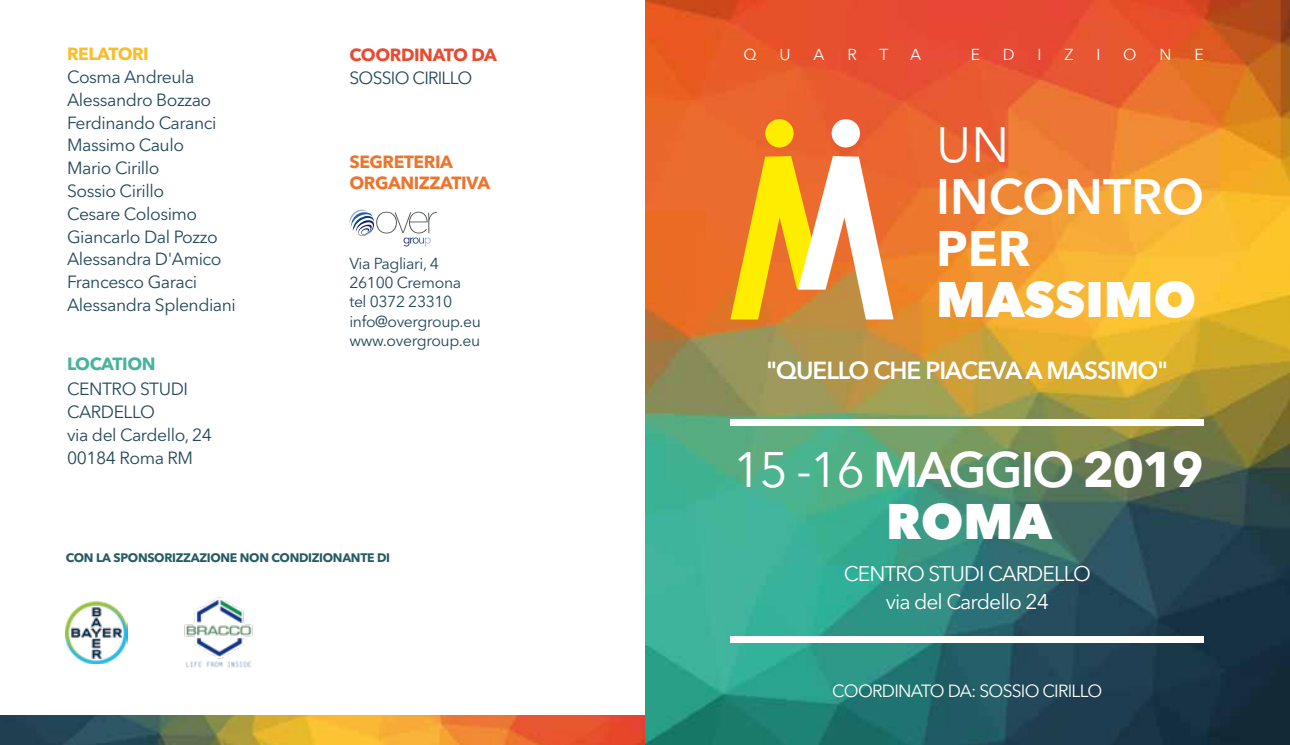
<style>
.page{position:relative;width:1290px;height:745px;background:#fff}
.page>*{position:absolute;margin:0;border:0;box-sizing:border-box;transform-origin:0 0}
.t1{font:600 49.35px/51.8px "Avenir Next LT Pro";letter-spacing:-.005em;color:#fff;text-align:center}
.t2{font:800 49.35px "Avenir Next LT Pro";color:#fff}
.t3{font:700 49.35px "Avenir Next LT Pro";color:#fff}
.t4{font:49.35px "Avenir Next LT Pro";color:#fff}
.t5{font:600 24.5px "Avenir Next LT Pro";letter-spacing:-.045em;color:#fff}
.t6{font:21px/28px "Avenir Next LT Pro";letter-spacing:-.045em;color:#fff;text-align:center}
.t7{font:17.5px/22.8px "Avenir Next LT Pro";letter-spacing:-.025em;color:#23485b}
.t8{font:17.5px "Avenir Next LT Pro";letter-spacing:-.045em;color:#fff}
.t9{font:700 17.5px/21px "Avenir Next LT Pro";letter-spacing:-.025em;color:#ec752e}
.t10{font:17.5px "Avenir Next LT Pro";letter-spacing:-.045em;color:#23485b}
.t11{font:700 17.5px "Avenir Next LT Pro";letter-spacing:-.025em;color:#e74b32}
.t12{font:700 17.5px "Avenir Next LT Pro";letter-spacing:-.025em;color:#49b49c}
.t13{font:700 17.5px "Avenir Next LT Pro";letter-spacing:-.025em;color:#fabd2b}
.t14{font:15.75px/19.2px "Avenir Next LT Pro";letter-spacing:-.025em;color:#23485b}
.t15{font:15.75px "Avenir Next LT Pro";color:#fff}
.t16{font:700 12.25px "Avenir Next LT Pro";letter-spacing:-.025em;color:#255c63}
.s1{font-weight:400}
.s2{font-weight:700}
.s3{font-weight:800}
</style>
<div class="page">
<img style="left:645px;top:0;width:645px;height:744px">
<div style="left:730px;top:418px;width:474px;height:7px;background:#fff"></div>
<div style="left:730px;top:636px;width:474px;height:6px;background:#fff"></div>
<svg style="left:730px;top:156px;width:163px;height:163px"></svg>
<div style="left:765px;top:119px;width:29px;height:28px;background:#ffed00;border-radius:50%"></div>
<div style="left:832px;top:119px;width:28px;height:28px;background:#fff;border-radius:50%"></div>
<svg style="left:349px;top:209px;width:88px;height:37px"></svg>
<img style="left:0;top:715px;width:645px;height:29px">
<img style="left:66px;top:601px;width:62px;height:62px">
<img style="left:184px;top:597px;width:69px;height:71px">
<p class="t13" style="left:67px;top:43px;width:83px">RELATORI</p>
<p class="t11" style="left:349px;top:44px;width:149px">COORDINATO DA</p>
<p class="t7" style="left:67px;top:65px;width:170px">Cosma Andreula<br>Alessandro Bozzao<br>Ferdinando Caranci<br>Massimo Caulo<br>Mario Cirillo<br>Sossio Cirillo<br>Cesare Colosimo<br>Giancarlo Dal Pozzo<br>Alessandra D'Amico<br>Francesco Garaci<br>Alessandra Splendiani</p>
<p class="t10" style="left:349px;top:67px;width:124px">SOSSIO CIRILLO</p>
<p class="t9" style="left:349px;top:151px;width:142px">SEGRETERIA<br>ORGANIZZATIVA</p>
<p class="t14" style="left:349px;top:253px;width:133px">Via Pagliari, 4<br>26100 Cremona tel 0372 23310 info@overgroup.eu www.overgroup.eu</p>
<p class="t12" style="left:67px;top:353px;width:90px">LOCATION</p>
<p class="t7" style="left:67px;top:377px;width:147px">CENTRO STUDI<br>CARDELLO<br>via del Cardello, 24<br>00184 Roma RM</p>
<p class="t16" style="left:66px;top:550px;width:326px">CON LA SPONSORIZZAZIONE NON CONDIZIONANTE DI</p>
<p class="t15" style="left:743px;top:45px;width:15px">Q</p>
<p class="t15" style="left:779px;top:45px;width:13px">U</p>
<p class="t15" style="left:813px;top:45px;width:13px">A</p>
<p class="t15" style="left:847px;top:45px;width:11px">R</p>
<p class="t15" style="left:879px;top:45px;width:10px">T</p>
<p class="t15" style="left:910px;top:45px;width:13px">A</p>
<p class="t15" style="left:970px;top:45px;width:11px">E</p>
<p class="t15" style="left:1003px;top:45px;width:13px">D</p>
<p class="t15" style="left:1037px;top:45px;width:6px">I</p>
<p class="t15" style="left:1064px;top:45px;width:11px">Z</p>
<p class="t15" style="left:1096px;top:45px;width:6px">I</p>
<p class="t15" style="left:1123px;top:45px;width:15px">O</p>
<p class="t15" style="left:1159px;top:45px;width:14px">N</p>
<p class="t15" style="left:1194px;top:45px;width:11px">E</p>
<h1 class="t4" style="left:936px;top:115px;width:74px">UN</h1>
<h1 class="t1" style="left:936px;top:170px;width:269px">INCONTRO</h1>
<h1 class="t3" style="left:936px;top:218px;width:96px">PER</h1>
<h1 class="t2" style="left:936px;top:269px;width:261px">MASSIMO</h1>
<h2 class="t5" style="left:766px;top:355px;width:404px">"QUELLO CHE PIACEVA A MASSIMO"</h2>
<h1 class="t1" style="left:733px;top:443px;width:472px"><span class="s1">15 -16</span> MAGGIO <span class="s2">2019<br></span><span class="s3">ROMA</span></h1>
<p class="t6" style="left:844px;top:559px;width:249px">CENTRO STUDI CARDELLO via del Cardello 24</p>
<p class="t8" style="left:832px;top:680px;width:271px">COORDINATO DA: SOSSIO CIRILLO</p>
</div>
